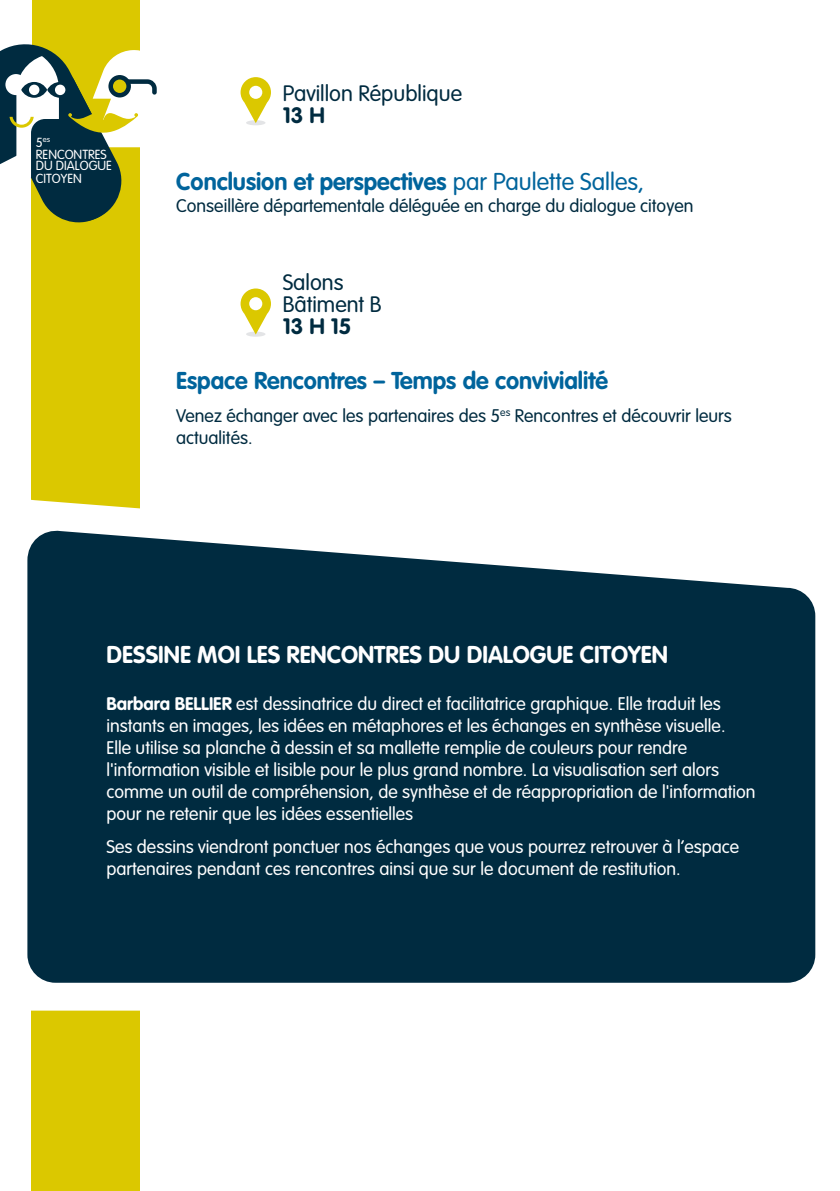
<style>
.page{position:relative;width:840px;height:1191px;background:#fff}
.page>*{position:absolute;margin:0;border:0;box-sizing:border-box;transform-origin:0 0}
.t1{font:700 24px "VAG Rounded Std";color:#00649c}
.t2{font:700 24px "VAG Rounded Std";color:#fff}
.t3{font:300 22px/22px "VAG Rounded Std";color:#002b40}
.t4{font:700 22px "VAG Rounded Std";color:#002b40}
.t5{font:300 18px/22px "VAG Rounded Std";color:#fff}
.t6{font:300 18px/22px "VAG Rounded Std";color:#002b40}
.t7{font:300 13px/12px "VAG Rounded Std";color:#fff}
.t8{font:300 7.6px "VAG Rounded Std";color:#fff}
.s1{font-size:13px}
.s2{font-weight:300}
.s3{font-weight:700}
</style>
<div class="page">
<div style="left:31px;top:0;width:109px;height:1191px;background:#dbc800"></div>
<svg style="left:31px;top:499px;width:785px;height:511px"></svg>
<div style="left:246px;top:120px;width:19px;height:5px;background:#e3e4e6;border-radius:50%"></div>
<svg style="left:240px;top:77px;width:31px;height:46px"></svg>
<div style="left:246px;top:331px;width:19px;height:6px;background:#e3e4e6;border-radius:50%"></div>
<svg style="left:240px;top:288px;width:31px;height:46px"></svg>
<svg style="left:0;top:37px;width:157px;height:186px"></svg>
<hr style="left:0;top:59px;width:3px;height:94px;background:#002b40">
<div style="left:27px;top:530px;width:788px;height:453px;background:#002b40"></div>
<p class="t8" style="left:36px;top:135px;width:16px"><span class="s1">5</span>es</p>
<p class="t7" style="left:36px;top:148px;width:77px">RENCONTRES<br>DU DIALOGUE<br>CITOYEN</p>
<p class="t3" style="left:282px;top:83px;width:181px">Pavillon République</p>
<p class="t4" style="left:282px;top:102px;width:44px">13 H</p>
<h1 class="t1" style="left:176px;top:167px;width:469px">Conclusion et perspectives <span class="s2">par Paulette Salles,</span></h1>
<p class="t6" style="left:176px;top:195px;width:518px">Conseillère départementale déléguée en charge du dialogue citoyen</p>
<p class="t3" style="left:282px;top:272px;width:100px">Salons<br>Bâtiment B</p>
<p class="t4" style="left:282px;top:313px;width:70px">13 H 15</p>
<h1 class="t1" style="left:176px;top:366px;width:433px">Espace Rencontres – Temps de convivialité</h1>
<p class="t6" style="left:176px;top:405px;width:557px">Venez échanger avec les partenaires des 5<sup>es</sup> Rencontres et découvrir leurs actualités.</p>
<h1 class="t2" style="left:106px;top:640px;width:562px">DESSINE MOI LES RENCONTRES DU DIALOGUE CITOYEN</h1>
<p class="t5" style="left:106px;top:693px;width:650px"><span class="s3">Barbara BELLIER</span> est dessinatrice du direct et facilitatrice graphique. Elle traduit les instants en images, les idées en métaphores et les échanges en synthèse visuelle.<br>Elle utilise sa planche à dessin et sa mallette remplie de couleurs pour rendre l'information visible et lisible pour le plus grand nombre. La visualisation sert alors comme un outil de compréhension, de synthèse et de réappropriation de l'information pour ne retenir que les idées essentielles</p>
<p class="t5" style="left:106px;top:836px;width:634px">Ses dessins viendront ponctuer nos échanges que vous pourrez retrouver à l’espace partenaires pendant ces rencontres ainsi que sur le document de restitution.</p>
</div>
